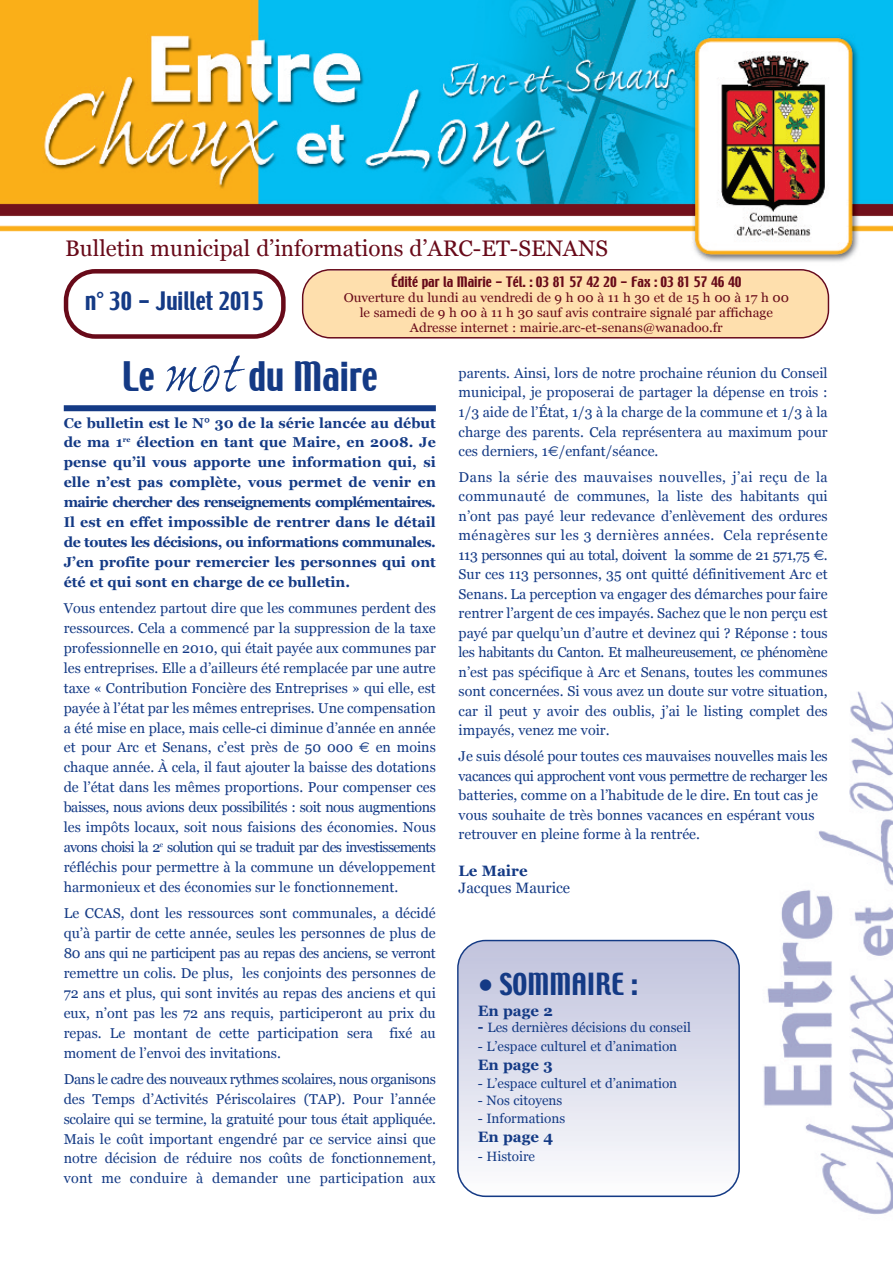
<style>
.page{position:relative;width:893px;height:1263px;background:#fff}
.page>*{position:absolute;margin:0;border:0;box-sizing:border-box;transform-origin:0 0}
.t1{font:36px "Techno";color:#143a85}
.t2{font:27px "Techno";color:#143a85}
.t3{font:22.5px "Georgia";color:#680a19}
.t4{font:22.5px "Techno";color:#143a85}
.t5{font:700 15px "Georgia";color:#143a85}
.t6{font:15px "Georgia";color:#143a85}
.t7{font:14.25px/20px "Georgia";color:#143a85;text-align:justify}
.t8{font:700 14.25px/20px "Georgia";color:#143a85;text-align:justify}
.t9{font:13.5px "Georgia";color:#143a85}
.t10{font:12.9px/15px "Georgia";color:#680a19;text-align:center;scale:1.05 1}
.t11{font:12.9px "Techno";color:#680a19;scale:1.05 1}
.s1{font-family:"Ex Ponto";font-size:67.5px}
.s2{font-family:"Euro Sans"}
.s3{font-weight:700;font-size:15px}
</style>
<div class="page">
<img style="left:0;top:0;width:893px;height:262px">
<div style="left:302px;top:269px;width:527px;height:69px;background:#fedfad"></div>
<svg style="left:64px;top:269px;width:222px;height:70px"></svg>
<img style="left:763px;top:691px;width:130px;height:523px">
<div style="left:64px;top:405px;width:372px;height:6px;background:#143a85"></div>
<svg style="left:457px;top:940px;width:283px;height:257px"></svg>
<h3 class="t3" style="left:65px;top:235px;width:544px">Bulletin municipal d’informations d’ARC-ET-SENANS</h3>
<p class="t11" style="left:391px;top:274px;width:335px">Édité par la Mairie - Tél. : 03 81 57 42 20 - Fax : 03 81 57 46 40</p>
<p class="t10" style="left:344px;top:290px;width:426px">Ouverture du lundi au vendredi de 9 h 00 à 11 h 30 et de 15 h 00 à 17 h 00 le samedi de 9 h 00 à 11 h 30 sauf avis contraire signalé par affichage<br>Adresse internet : mairie.arc-et-senans@wanadoo.fr</p>
<h3 class="t4" style="left:85px;top:288px;width:180px">n° 30 - Juillet 2015</h3>
<h1 class="t1" style="left:122px;top:355px;width:257px">Le <span class="s1">mot</span> du Maire</h1>
<p class="t8" style="left:64px;top:413px;width:374px">Ce bulletin est le N° 30 de la série lancée au début de ma 1<sup>re</sup> élection en tant que Maire, en 2008. Je pense qu’il vous apporte une information qui, si elle n’est pas complète, vous permet de venir en mairie chercher des renseignements complémentaires.<br>Il est en effet impossible de rentrer dans le détail de toutes les décisions, ou informations communales.<br>J’en profite pour remercier les personnes qui ont été et qui sont en charge de ce bulletin.</p>
<p class="t7" style="left:64px;top:598px;width:374px">Vous entendez partout dire que les communes perdent des ressources. Cela a commencé par la suppression de la taxe professionnelle en 2010, qui était payée aux communes par les entreprises. Elle a d’ailleurs été remplacée par une autre taxe « Contribution Foncière des Entreprises » qui elle, est payée à l’état par les mêmes entreprises. Une compensation a été mise en place, mais celle-ci diminue d’année en année et pour Arc et Senans, c’est près de 50 000 <span class="s2">€</span> en moins chaque année. À cela, il faut ajouter la baisse des dotations de l’état dans les mêmes proportions. Pour compenser ces baisses, nous avions deux possibilités : soit nous augmentions les impôts locaux, soit nous faisions des économies. Nous avons choisi la 2<sup>e</sup> solution qui se traduit par des investissements réfléchis pour permettre à la commune un développement harmonieux et des économies sur le fonctionnement.</p>
<p class="t7" style="left:64px;top:903px;width:374px">Le CCAS, dont les ressources sont communales, a décidé qu’à partir de cette année, seules les personnes de plus de 80 ans qui ne participent pas au repas des anciens, se verront remettre un colis. De plus, les conjoints des personnes de 72 ans et plus, qui sont invités au repas des anciens et qui eux, n’ont pas les 72 ans requis, participeront au prix du repas. Le montant de cette participation sera fixé au moment de l’envoi des invitations.</p>
<p class="t7" style="left:64px;top:1069px;width:374px">Dans le cadre des nouveaux rythmes scolaires, nous organisons des Temps d’Activités Périscolaires (TAP). Pour l’année scolaire qui se termine, la gratuité pour tous était appliquée.<br>Mais le coût important engendré par ce service ainsi que notre décision de réduire nos coûts de fonctionnement, vont me conduire à demander une participation aux</p>
<p class="t7" style="left:459px;top:363px;width:371px;line-height:19.5px">parents. Ainsi, lors de notre prochaine réunion du Conseil municipal, je proposerai de partager la dépense en trois :<br>1/3 aide de l’État, 1/3 à la charge de la commune et 1/3 à la charge des parents. Cela représentera au maximum pour ces derniers, 1<span class="s2">€</span>/enfant/séance.</p>
<p class="t7" style="left:459px;top:467px;width:371px;line-height:19.5px">Dans la série des mauvaises nouvelles, j’ai reçu de la communauté de communes, la liste des habitants qui n’ont pas payé leur redevance d’enlèvement des ordures ménagères sur les 3 dernières années. Cela représente 113 personnes qui au total, doivent la somme de 21 571,75 <span class="s2">€</span>.<br>Sur ces 113 personnes, 35 ont quitté définitivement Arc et Senans. La perception va engager des démarches pour faire rentrer l’argent de ces impayés. Sachez que le non perçu est payé par quelqu’un d’autre et devinez qui ? Réponse : tous les habitants du Canton. Et malheureusement, ce phénomène n’est pas spécifique à Arc et Senans, toutes les communes sont concernées. Si vous avez un doute sur votre situation, car il peut y avoir des oublis, j’ai le listing complet des impayés, venez me voir.</p>
<p class="t7" style="left:459px;top:746px;width:371px;line-height:19.5px;text-align:left">Je suis désolé pour toutes ces mauvaises nouvelles mais les vacances qui approchent vont vous permettre de recharger les batteries, comme on a l’habitude de le dire. En tout cas je vous souhaite de très bonnes vacances en espérant vous retrouver en pleine forme à la rentrée.</p>
<p class="t5" style="left:459px;top:862px;width:71px">Le Maire</p>
<p class="t6" style="left:459px;top:879px;width:113px">Jacques Maurice</p>
<h2 class="t2" style="left:478px;top:968px;width:161px">• SOMMAIRE :</h2>
<p class="t5" style="left:478px;top:1002px;width:76px">En page 2</p>
<p class="t9" style="left:478px;top:1020px;width:215px"><span class="s3">-</span> Les dernières décisions du conseil</p>
<p class="t9" style="left:478px;top:1038px;width:201px">- L’espace culturel et d’animation</p>
<p class="t5" style="left:478px;top:1056px;width:76px">En page 3</p>
<p class="t9" style="left:478px;top:1076px;width:201px">- L’espace culturel et d’animation</p>
<p class="t9" style="left:478px;top:1092px;width:86px">- Nos citoyens</p>
<p class="t9" style="left:478px;top:1111px;width:89px">- Informations</p>
<p class="t5" style="left:478px;top:1128px;width:77px">En page 4</p>
<p class="t9" style="left:478px;top:1148px;width:59px">- Histoire</p>
</div>
